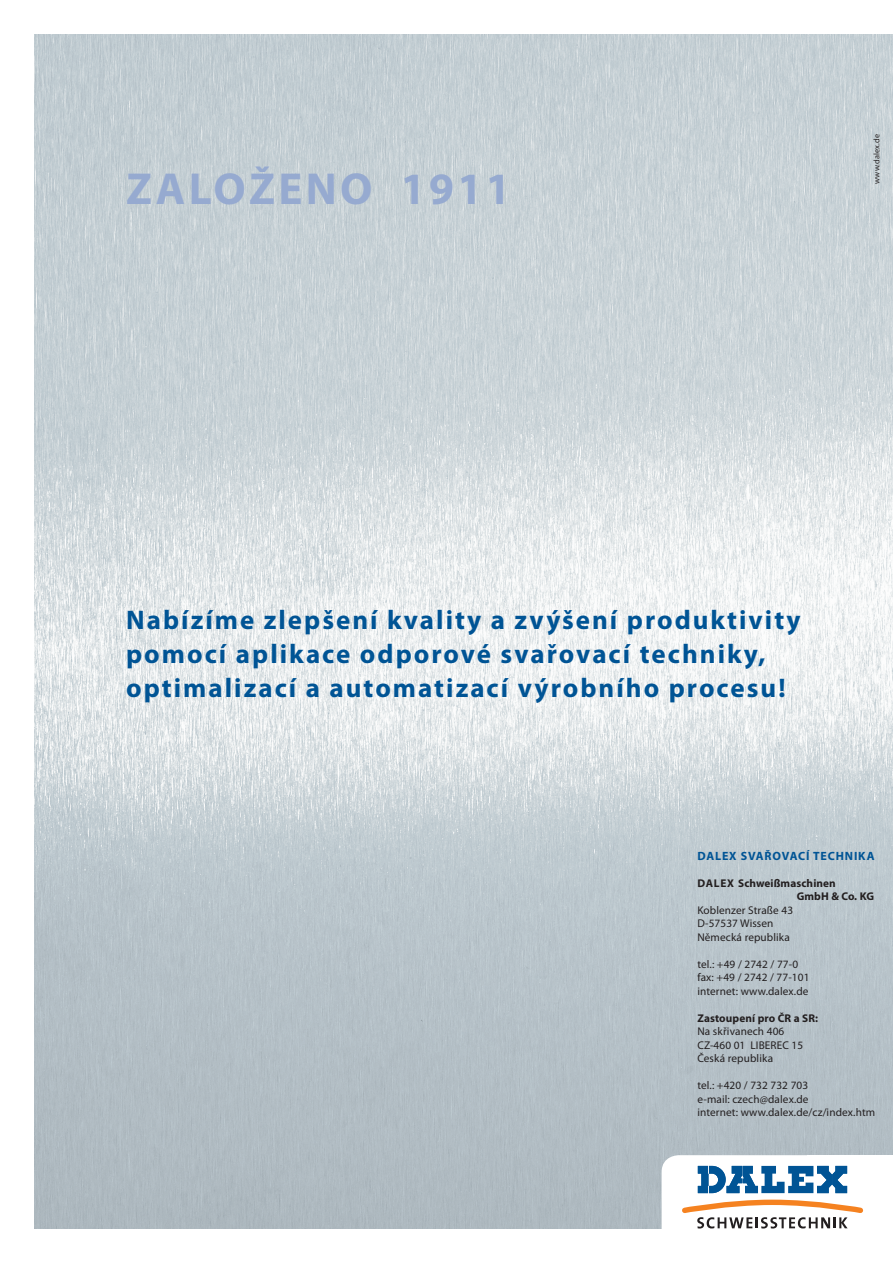
<style>
.page{position:relative;width:893px;height:1263px;background:#fff}
.page>*{position:absolute;margin:0;border:0;box-sizing:border-box;transform-origin:0 0}
.t1{font:700 45px "Myriad Pro";letter-spacing:.075em;color:#96aad0}
.t2{font:700 27px/34px "Myriad Pro";letter-spacing:.075em;color:#005495}
.t3{font:700 12px "Myriad Pro";letter-spacing:.07em;color:#005495}
.t4{font:11.25px/13.5px "Myriad Pro";letter-spacing:.01em;color:#231f20}
.t5{font:700 11.25px/13.5px "Myriad Pro";letter-spacing:.01em;color:#231f20}
.t6{font:8.25px "Myriad Pro";letter-spacing:.01em;color:#231f20}
</style>
<div class="page">
<img style="left:34px;top:34px;width:859px;height:1194px">
<div style="left:807px;top:1155px;width:86px;height:94px;background:#fff"></div>
<svg style="left:662px;top:1155px;width:202px;height:74px"></svg>
<h1 class="t1" style="left:126px;top:164px;width:386px">ZALOŽENO 1911</h1>
<p class="t6" style="left:872px;top:184px;width:51px;rotate:-90deg">www.dalex.de</p>
<h2 class="t2" style="left:126px;top:604px;width:676px">Nabízíme zlepšení kvality a zvýšení produktivity pomocí aplikace odporové svařovací techniky, optimalizací a automatizací výrobního procesu!</h2>
<p class="t3" style="left:697px;top:849px;width:179px">DALEX SVAŘOVACÍ TECHNIKA</p>
<p class="t5" style="left:797px;top:876px;width:79px;text-indent:-99px">DALEX Schweißmaschinen<br>GmbH &amp; Co. KG</p>
<p class="t4" style="left:697px;top:903px;width:97px">Koblenzer Straße 43<br>D-57537 Wissen<br>Německá republika</p>
<p class="t4" style="left:697px;top:957px;width:114px">tel.: +49 / 2742 / 77-0 fax: +49 / 2742 / 77-101 internet: www.dalex.de</p>
<p class="t5" style="left:697px;top:1011px;width:122px">Zastoupení pro ČR a SR:</p>
<p class="t4" style="left:697px;top:1025px;width:107px">Na skřivanech 406<br>CZ-460 01 LIBEREC 15<br>Česká republika</p>
<p class="t4" style="left:697px;top:1079px;width:179px">tel.: +420 / 732 732 703<br>e-mail: czech@dalex.de<br>internet: www.dalex.de/cz/index.htm</p>
</div>
